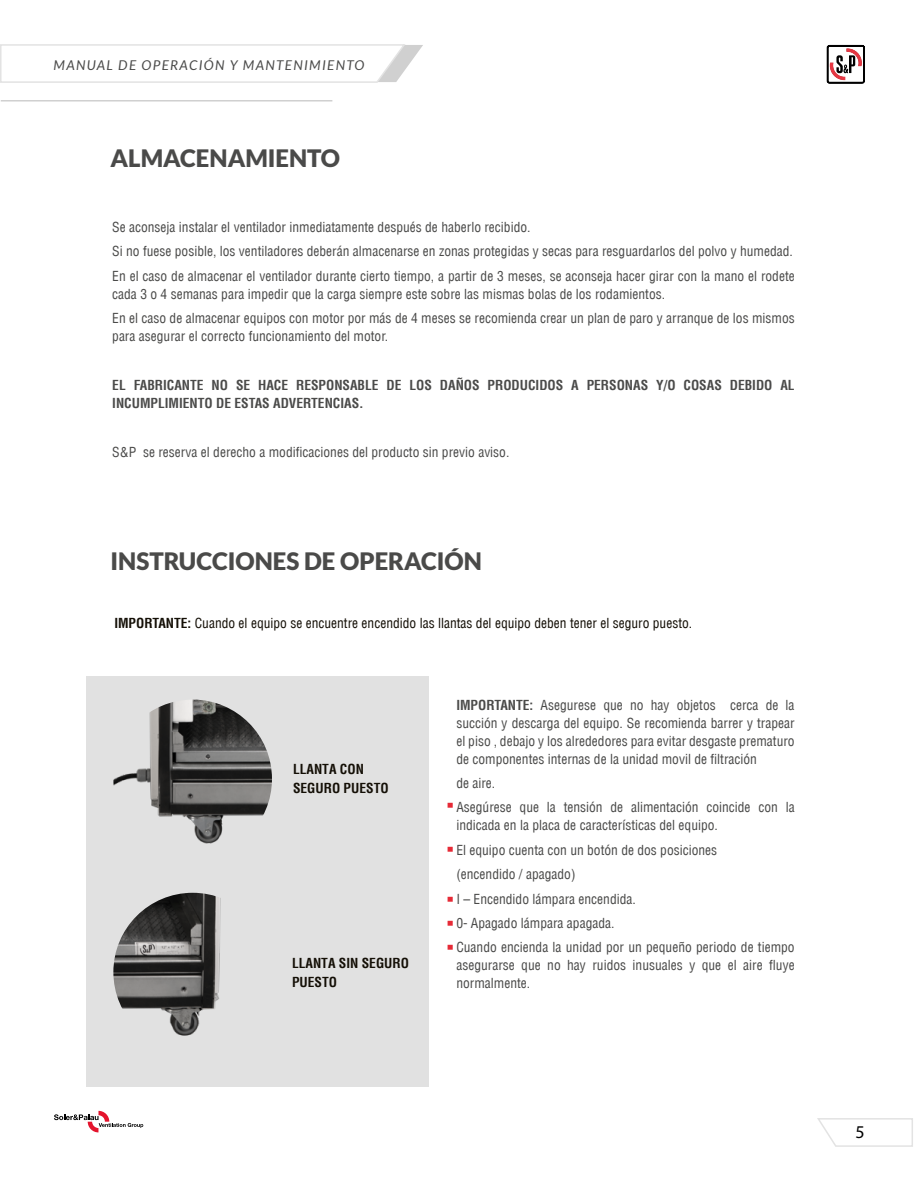
<style>
.page{position:relative;width:918px;height:1188px;background:#fff}
.page>*{position:absolute;margin:0;border:0;box-sizing:border-box;transform-origin:0 0}
.t1{font:700 condensed 39px "Helvetica LT";color:#e62a36}
.t2{font:900 24px "Lato";color:#4a4a49}
.t3{font:18px "Myriad Pro";color:#000}
.t4{font:condensed 13.5px/24.5px "Helvetica LT";color:#4a4a49}
.t5{font:700 condensed 13.5px/18px "Helvetica LT";color:#4a4a49}
.t6{font:condensed 13.5px "Helvetica LT";color:#140f06}
.t7{font:700 condensed 13.5px/18.3px "Helvetica LT";color:#140f06}
.t8{font:italic 13.5px "Lato";letter-spacing:.1em;color:#4a4a49}
.s1{font-weight:700}
</style>
<div class="page">
<svg style="left:54px;top:1111px;width:89px;height:21px"></svg>
<svg style="left:0;top:44px;width:423px;height:39px"></svg>
<svg style="left:817px;top:1118px;width:96px;height:29px"></svg>
<hr style="left:1px;top:100px;width:331px;height:2px;background:#d0d0d0">
<svg style="left:826px;top:44px;width:39px;height:40px"></svg>
<div style="left:86px;top:676px;width:343px;height:411px;background:#e1e1e1"></div>
<img style="left:113px;top:700px;width:159px;height:158px;border-radius:79px">
<img style="left:113px;top:893px;width:159px;height:158px;border-radius:79px">
<p class="t8" style="left:54px;top:57px;width:312px">MANUAL DE OPERACIÓN Y MANTENIMIENTO</p>
<h2 class="t2" style="left:111px;top:144px;width:231px">ALMACENAMIENTO</h2>
<p class="t4" style="left:112px;top:215px;width:684px">Se aconseja instalar el ventilador inmediatamente después de haberlo recibido.<br>Si no fuese posible, los ventiladores deberán almacenarse en zonas protegidas y secas para resguardarlos del polvo y humedad.<br>En el caso de almacenar el ventilador durante cierto tiempo, a partir de 3 meses, se aconseja hacer girar con la mano el rodete</p>
<p class="t4" style="left:112px;top:282px;width:684px">cada 3 o 4 semanas para impedir que la carga siempre este sobre las mismas bolas de los rodamientos.<br>En el caso de almacenar equipos con motor por más de 4 meses se recomienda crear un plan de paro y arranque de los mismos</p>
<p class="t4" style="left:112px;top:324px;width:278px">para asegurar el correcto funcionamiento del motor.</p>
<p class="t5" style="left:112px;top:376px;width:684px">EL FABRICANTE NO SE HACE RESPONSABLE DE LOS DAÑOS PRODUCIDOS A PERSONAS Y/O COSAS DEBIDO AL<br>INCUMPLIMIENTO DE ESTAS ADVERTENCIAS.</p>
<p class="t4" style="left:112px;top:440px;width:399px">S&amp;P se reserva el derecho a modificaciones del producto sin previo aviso.</p>
<h2 class="t2" style="left:111px;top:547px;width:373px">INSTRUCCIONES DE OPERACIÓN</h2>
<p class="t6" style="left:114px;top:615px;width:579px"><span class="s1">IMPORTANTE:</span> Cuando el equipo se encuentre encendido las llantas del equipo deben tener el seguro puesto.</p>
<p class="t7" style="left:293px;top:760px;width:97px">LLANTA CON<br>SEGURO PUESTO</p>
<p class="t7" style="left:292px;top:954px;width:119px">LLANTA SIN SEGURO<br>PUESTO</p>
<p class="t4" style="left:456px;top:696px;width:340px;line-height:18px;text-align:justify"><span class="s1">IMPORTANTE:</span> Asegurese que no hay objetos cerca de la succión y descarga del equipo. Se recomienda barrer y trapear el piso , debajo y los alrededores para evitar desgaste prematuro de componentes internas de la unidad movil de filtración</p>
<p class="t4" style="left:456px;top:771px;width:340px">de aire.<br>Asegúrese que la tensión de alimentación coincide con la</p>
<p class="t4" style="left:456px;top:813px;width:340px">indicada en la placa de características del equipo.<br>El equipo cuenta con un botón de dos posiciones<br>(encendido / apagado)<br>I – Encendido lámpara encendida.<br>0- Apagado lámpara apagada.<br>Cuando encienda la unidad por un pequeño periodo de tiempo</p>
<p class="t4" style="left:456px;top:956px;width:340px;line-height:18px">asegurarse que no hay ruidos inusuales y que el aire fluye normalmente.</p>
<h1 class="t1" style="left:444px;top:777px;width:14px">·</h1>
<h1 class="t1" style="left:444px;top:821px;width:14px">·</h1>
<h1 class="t1" style="left:444px;top:870px;width:14px">·</h1>
<h1 class="t1" style="left:444px;top:894px;width:14px">·</h1>
<h1 class="t1" style="left:444px;top:918px;width:14px">·</h1>
<h3 class="t3" style="left:856px;top:1121px;width:11px">5</h3>
</div>
